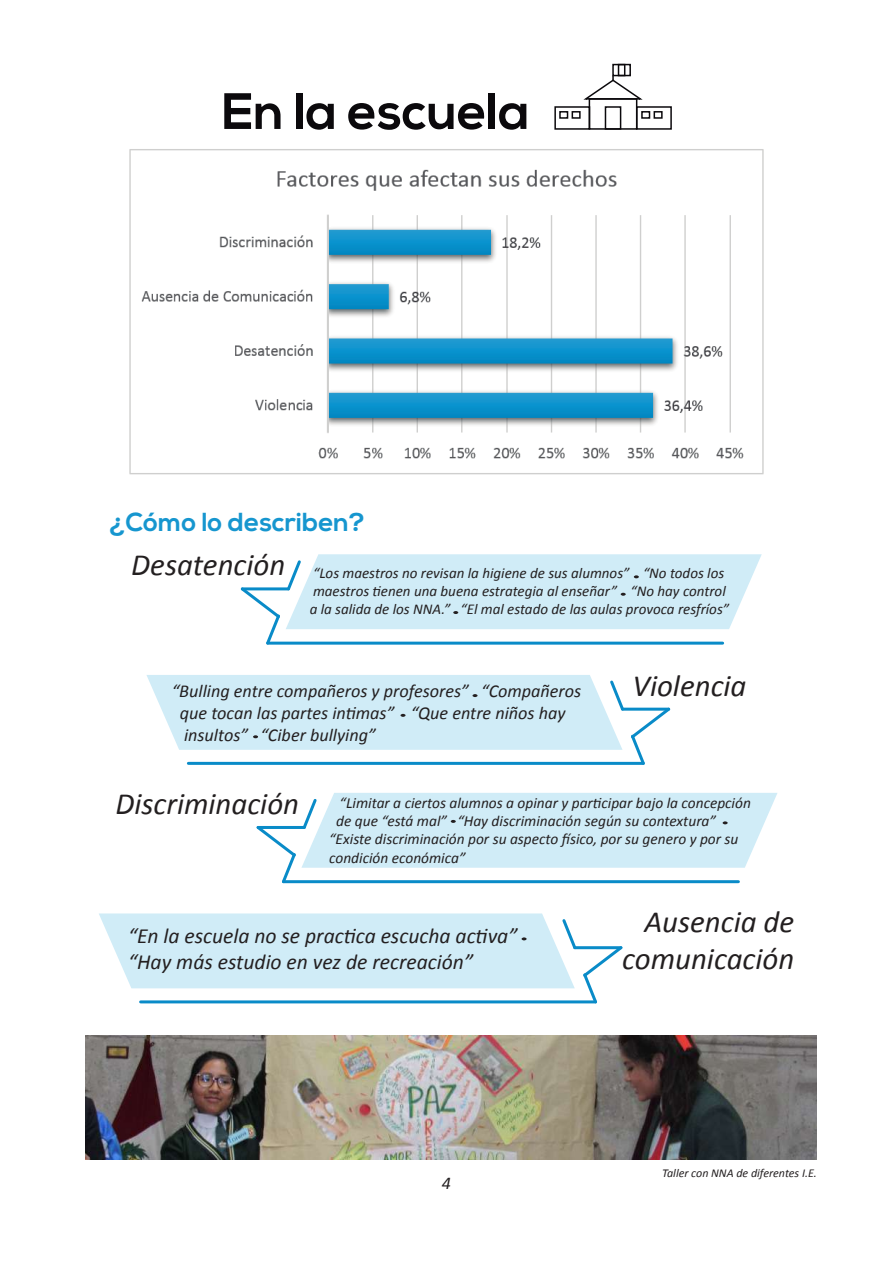
<style>
.page{position:relative;width:893px;height:1263px;background:#fff}
.page>*{position:absolute;margin:0;border:0;box-sizing:border-box;transform-origin:0 0}
.t1{font:700 51px "Nexa";color:#0b090c}
.t2{font:italic 30.9px/37px "Calibri";color:#231f20;text-align:right}
.t3{font:700 26.1px "Nexa";color:#1696cf}
.t4{font:italic 21.6px/26px "Calibri";color:#231f20}
.t5{font:italic 18.15px/21.9px "Calibri";color:#231f20}
.t6{font:italic 18px "Calibri";color:#231f20}
.t7{font:italic 15.3px "Calibri";color:#231f20}
.t8{font:italic 15px/18px "Calibri";color:#231f20}
.t9{font:italic 12px "Calibri";color:#231f20}
</style>
<div class="page">
<img style="left:129px;top:149px;width:635px;height:326px">
<div style="left:589px;top:98px;width:48px;height:32px;border:2px solid #0b090c"></div>
<div style="left:636px;top:106px;width:36px;height:24px;border:2px solid #0b090c"></div>
<div style="left:612px;top:64px;width:19px;height:12px;border:2px solid #0b090c"></div>
<div style="left:605px;top:106px;width:16px;height:24px;border:2px solid #0b090c"></div>
<div style="left:559px;top:111px;width:9px;height:8px;border:2px solid #0b090c"></div>
<div style="left:572px;top:111px;width:9px;height:8px;border:2px solid #0b090c"></div>
<div style="left:641px;top:111px;width:9px;height:8px;border:2px solid #0b090c"></div>
<div style="left:654px;top:111px;width:9px;height:8px;border:2px solid #0b090c"></div>
<div style="left:554px;top:106px;width:36px;height:24px;border:2px solid #0b090c"></div>
<div style="left:618px;top:64px;width:7px;height:12px;border:2px solid #0b090c"></div>
<svg style="left:584px;top:76px;width:59px;height:25px"></svg>
<svg style="left:256px;top:793px;width:521px;height:91px"></svg>
<svg style="left:99px;top:913px;width:524px;height:91px"></svg>
<svg style="left:146px;top:675px;width:525px;height:90px"></svg>
<svg style="left:240px;top:554px;width:522px;height:91px"></svg>
<img style="left:86px;top:1036px;width:731px;height:123px">
<h1 class="t1" style="left:222px;top:82px;width:309px">En la escuela</h1>
<h3 class="t3" style="left:110px;top:507px;width:257px">¿Cómo lo describen?</h3>
<h2 class="t2" style="left:131px;top:545px;width:156px">Desatención</h2>
<p class="t8" style="left:310px;top:564px;width:421px">“Los maestros no revisan la higiene de sus alumnos” “No todos los maestros tienen una buena estrategia al enseñar” “No hay control a la salida de los NNA.” “El mal estado de las aulas provoca resfríos”</p>
<p class="t5" style="left:180px;top:679px;width:403px;text-indent:-8px">“Bulling entre compañeros y profesores” “Compañeros que tocan las partes intimas” “Que entre niños hay insultos” “Ciber bullying”</p>
<h2 class="t2" style="left:632px;top:666px;width:116px">Violencia</h2>
<h2 class="t2" style="left:115px;top:784px;width:185px">Discriminación</h2>
<p class="t7" style="left:340px;top:792px;width:413px">“Limitar a ciertos alumnos a opinar y participar bajo la concepción</p>
<p class="t7" style="left:336px;top:810px;width:381px">de que “está mal” “Hay discriminación según su contextura”</p>
<p class="t7" style="left:329px;top:829px;width:411px">“Existe discriminación por su aspecto físico, por su genero y por su</p>
<p class="t7" style="left:329px;top:847px;width:138px">condición económica”</p>
<h3 class="t4" style="left:128px;top:922px;width:391px">“En la escuela no se practica escucha activa” “Hay más estudio en vez de recreación”</h3>
<p class="t6" style="left:442px;top:1170px;width:11px">4</p>
<h2 class="t2" style="left:622px;top:902px;width:174px">Ausencia de comunicación</h2>
<p class="t9" style="left:662px;top:1165px;width:156px">Taller con NNA de diferentes I.E.</p>
</div>
